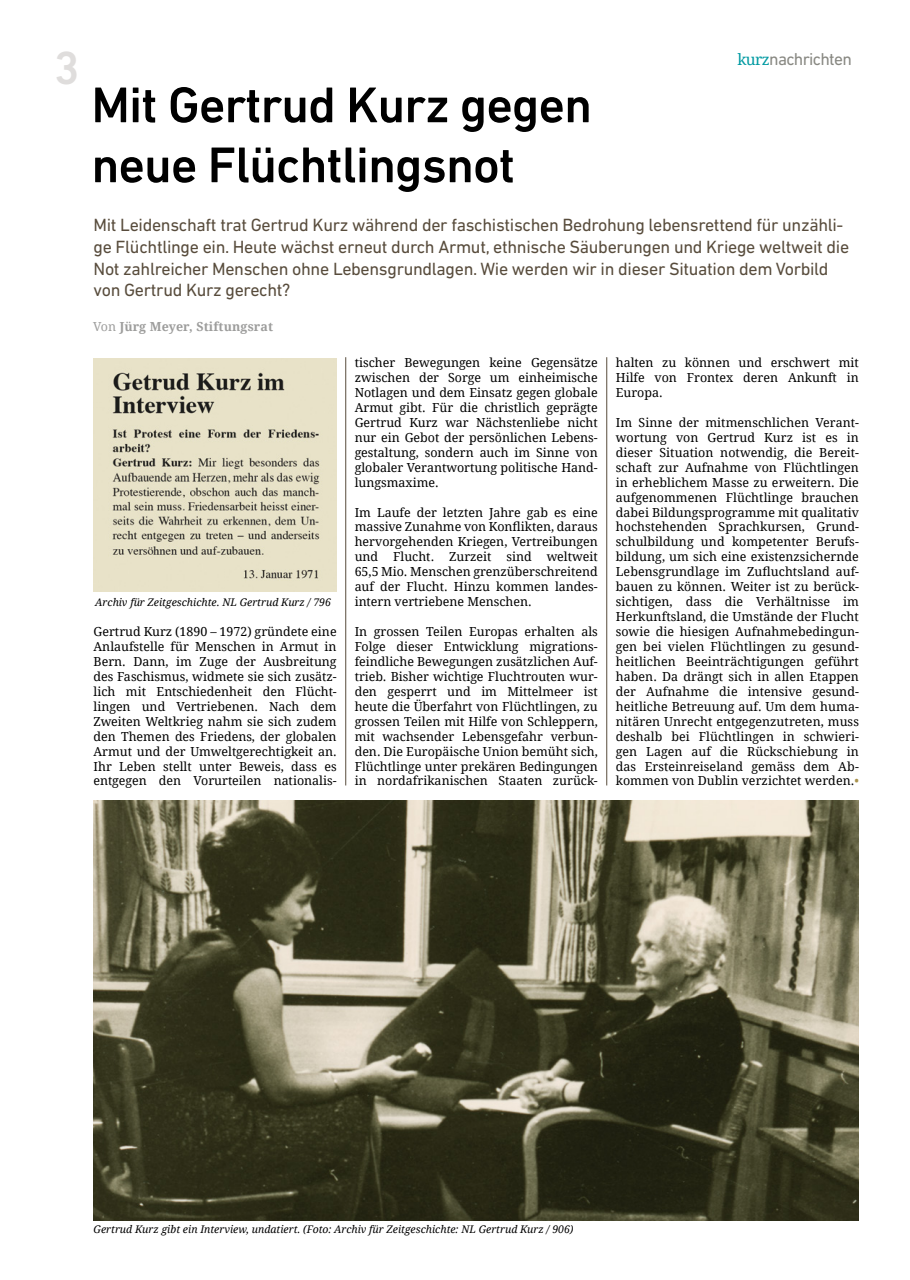
<style>
.page{position:relative;width:910px;height:1280px;background:#fff}
.page>*{position:absolute;margin:0;border:0;box-sizing:border-box;transform-origin:0 0}
.t1{font:500 51px/60px "DIN Next LT Pro";letter-spacing:-.02em;color:#000}
.t2{font:500 47.25px "DIN Next LT Pro";color:#dfdddc}
.t3{font:18px/21.6px "DIN Next LT Pro";letter-spacing:-.02em;color:#584c3c}
.t4{font:17.55px "DIN Next LT Pro";letter-spacing:-.04em;color:#888882}
.t5{font:12.45px/15px "Droid Serif";color:#000;text-align:justify}
.t6{font:700 12.45px "Droid Serif";letter-spacing:.01em;color:#9d9d9c}
.t7{font:italic 10.5px "Droid Serif";color:#000}
.s1{font-family:"Droid Serif";font-size:15.6px;color:#009aa2}
.s2{font-weight:400}
.s3{color:#a8914b}
</style>
<div class="page">
<hr style="left:345px;top:357px;width:1px;height:428px;background:#584c3c">
<hr style="left:606px;top:357px;width:1px;height:428px;background:#584c3c">
<img style="left:94px;top:800px;width:765px;height:420px">
<img style="left:94px;top:358px;width:243px;height:233px">
<h2 class="t2" style="left:54px;top:40px;width:27px">3</h2>
<h1 class="t1" style="left:91px;top:75px;width:502px">Mit Gertrud Kurz gegen neue Flüchtlingsnot</h1>
<h3 class="t4" style="left:737px;top:49px;width:116px"><span class="s1">kurz</span>nachrichten</h3>
<p class="t3" style="left:94px;top:214px;width:757px">Mit Leidenschaft trat Gertrud Kurz während der faschistischen Bedrohung lebensrettend für unzähli&shy;ge Flüchtlinge ein. Heute wächst erneut durch Armut, ethnische Säuberungen und Kriege weltweit die Not zahlreicher Menschen ohne Lebensgrundlagen. Wie werden wir in dieser Situation dem Vorbild von Gertrud Kurz gerecht?</p>
<p class="t6" style="left:93px;top:318px;width:181px"><span class="s2">Von</span> Jürg Meyer, Stiftungsrat</p>
<p class="t7" style="left:95px;top:596px;width:237px">Archiv für Zeitgeschichte. NL Gertrud Kurz / 796</p>
<p class="t5" style="left:94px;top:624px;width:245px">Gertrud Kurz (1890 – 1972) gründete eine Anlaufstelle für Menschen in Armut in Bern. Dann, im Zuge der Ausbreitung des Faschismus, widmete sie sich zusätz&shy;lich mit Entschiedenheit den Flücht&shy;lingen und Vertriebenen. Nach dem Zweiten Weltkrieg nahm sie sich zudem den Themen des Friedens, der globalen Armut und der Umweltgerechtigkeit an.<br>Ihr Leben stellt unter Beweis, dass es entgegen den Vorurteilen nationalis-</p>
<p class="t5" style="left:355px;top:355px;width:245px">tischer Bewegungen keine Gegensätze zwischen der Sorge um einheimische Notlagen und dem Einsatz gegen globale Armut gibt. Für die christlich geprägte Gertrud Kurz war Nächstenliebe nicht nur ein Gebot der persönlichen Lebens&shy;gestaltung, sondern auch im Sinne von globaler Verantwortung politische Hand&shy;lungsmaxime.</p>
<p class="t5" style="left:355px;top:505px;width:245px">Im Laufe der letzten Jahre gab es eine massive Zunahme von Konflikten, daraus hervorgehenden Kriegen, Vertreibungen und Flucht. Zurzeit sind weltweit 65,5 Mio. Menschen grenzüberschreitend auf der Flucht. Hinzu kommen landes&shy;intern vertriebene Menschen.</p>
<p class="t5" style="left:355px;top:624px;width:245px">In grossen Teilen Europas erhalten als Folge dieser Entwicklung migrations&shy;feindliche Bewegungen zusätzlichen Auf&shy;trieb. Bisher wichtige Fluchtrouten wur&shy;den gesperrt und im Mittelmeer ist heute die Überfahrt von Flüchtlingen, zu grossen Teilen mit Hilfe von Schleppern, mit wachsender Lebensgefahr verbun&shy;den. Die Europäische Union bemüht sich, Flüchtlinge unter prekären Bedingungen in nordafrikanischen Staaten zurück-</p>
<p class="t5" style="left:616px;top:355px;width:245px">halten zu können und erschwert mit Hilfe von Frontex deren Ankunft in Europa.</p>
<p class="t5" style="left:616px;top:415px;width:245px">Im Sinne der mitmenschlichen Verant&shy;wortung von Gertrud Kurz ist es in dieser Situation notwendig, die Bereit&shy;schaft zur Aufnahme von Flüchtlingen in erheblichem Masse zu erweitern. Die aufgenommenen Flüchtlinge brauchen dabei Bildungsprogramme mit qualitativ hochstehenden Sprachkursen, Grund&shy;schulbildung und kompetenter Berufs&shy;bildung, um sich eine existenzsichernde Lebensgrundlage im Zufluchtsland auf&shy;bauen zu können. Weiter ist zu berück&shy;sichtigen, dass die Verhältnisse im Herkunftsland, die Umstände der Flucht sowie die hiesigen Aufnahmebedingun&shy;gen bei vielen Flüchtlingen zu gesund&shy;heitlichen Beeinträchtigungen geführt haben. Da drängt sich in allen Etappen der Aufnahme die intensive gesund&shy;heitliche Betreuung auf. Um dem huma&shy;nitären Unrecht entgegenzutreten, muss deshalb bei Flüchtlingen in schwieri&shy;gen Lagen auf die Rückschiebung in das Ersteinreiseland gemäss dem Ab&shy;kommen von Dublin verzichtet werden.<span class="s3">•</span></p>
<p class="t7" style="left:94px;top:1223px;width:481px">Gertrud Kurz gibt ein Interview, undatiert. (Foto: Archiv für Zeitgeschichte: NL Gertrud Kurz / 906)</p>
</div>
